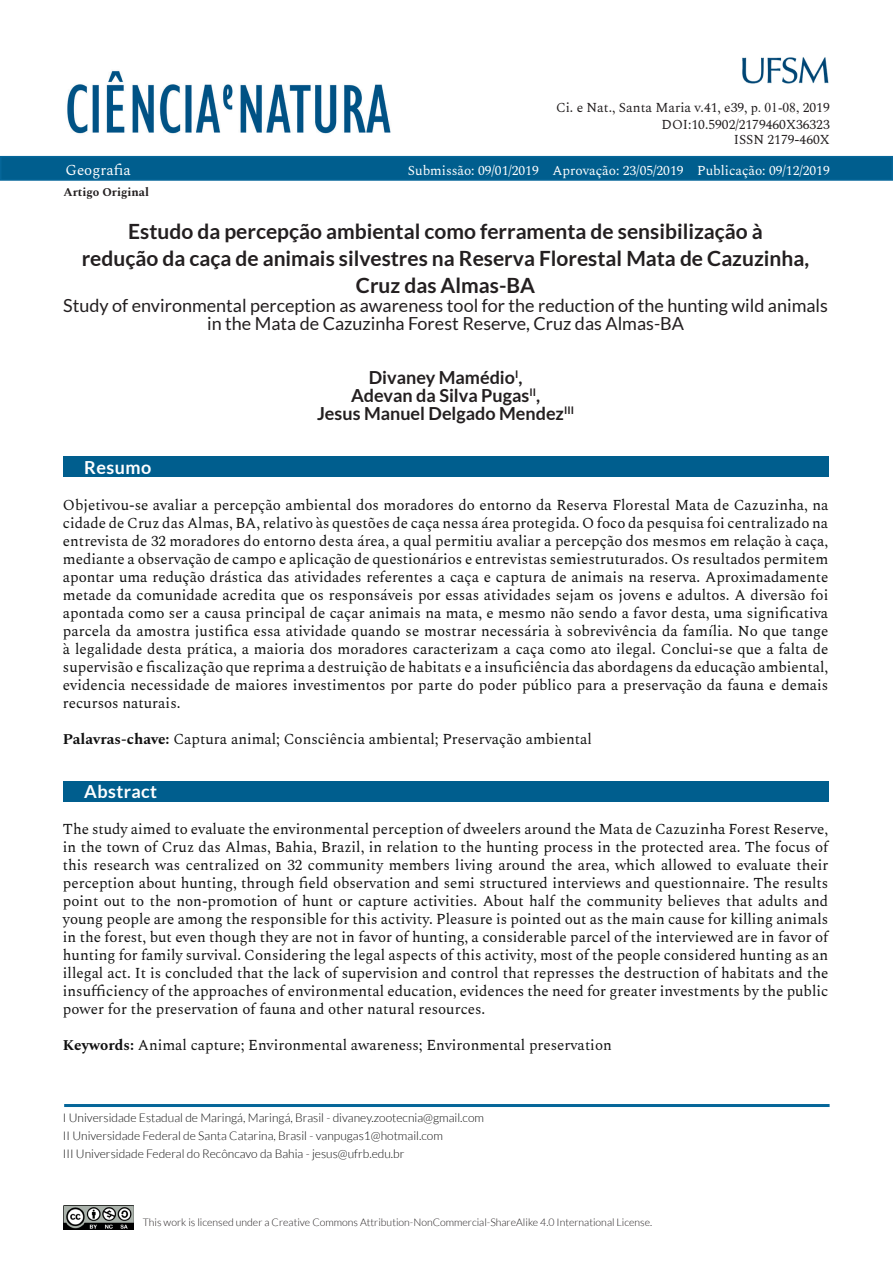
<style>
.page{position:relative;width:893px;height:1263px;background:#fff}
.page>*{position:absolute;margin:0;border:0;box-sizing:border-box;transform-origin:0 0}
.TituloArtigoPORTUGUE{font:700 21px "Lato";color:#231f20}
.TituloArtigoENGLISH{font:18px/18px "Lato";color:#231f20;text-align:center}
.NomesAUTORES{font:700 18px "Lato";color:#231f20}
.TituloRESUMO_ABSTRAC{font:700 18px "Lato";letter-spacing:.025em;color:#fff}
.TextoRESUMO_ABSTRACT{font:15px/18px "Spectral";color:#111;text-align:justify}
.Palavras-chaveRESUMO{font:15px "Spectral";color:#111}
.t1{font:15px "Spectral";color:#fff}
.t2{font:13.5px/15.6px "Spectral";color:#231f20;text-align:right}
.t3{font:13.5px "Spectral";color:#fff}
.TitulacaoFiliacao{font:300 12px "Lato";color:#111}
.t4{font:700 12px "Spectral";color:#231f20}
.t5{font:300 10.5px "Lato";color:#231f20}
.s1{font-family:"Times New Roman"}
.s2{font-weight:700}
</style>
<div class="page">
<div style="left:0;top:156px;width:893px;height:25px;background:#005e8e;border:2px solid #056699"></div>
<img style="left:742px;top:57px;width:87px;height:27px">
<img style="left:67px;top:70px;width:324px;height:64px">
<img style="left:64px;top:1205px;width:69px;height:25px">
<div style="left:63px;top:456px;width:766px;height:20px;background:#005e8e"></div>
<div style="left:63px;top:782px;width:766px;height:20px;background:#005e8e"></div>
<div style="left:64px;top:1104px;width:766px;height:3px;border:2px solid #056699"></div>
<p class="t2" style="left:556px;top:99px;width:275px">Ci. e Nat., Santa Maria v.41, e39, <span class="s1">p. 01-08,</span> 2019<br>DOI:10.5902/2179460X36323<br>ISSN 2179-460X</p>
<p class="t1" style="left:65px;top:159px;width:67px">Geografia</p>
<p class="t3" style="left:408px;top:161px;width:423px">Submissão: 09/01/2019 Aprovação: 23/05/2019 Publicação: 09/12/2019</p>
<p class="t4" style="left:63px;top:184px;width:87px">Artigo Original</p>
<p class="TituloArtigoPORTUGUE" style="left:128px;top:219px;width:636px">Estudo da percepção ambiental como ferramenta de sensibilização à</p>
<p class="TituloArtigoPORTUGUE" style="left:82px;top:246px;width:729px">redução da caça de animais silvestres na Reserva Florestal Mata de Cazuzinha,</p>
<p class="TituloArtigoPORTUGUE" style="left:356px;top:273px;width:181px">Cruz das Almas-BA</p>
<p class="TituloArtigoENGLISH" style="left:63px;top:296px;width:766px">Study of environmental perception as awareness tool for the reduction of the hunting wild animals in the Mata de Cazuzinha Forest Reserve, Cruz das Almas-BA</p>
<p class="NomesAUTORES" style="left:369px;top:367px;width:155px">Divaney Mamédio<sup>I</sup>,</p>
<p class="NomesAUTORES" style="left:351px;top:385px;width:190px">Adevan da Silva Pugas<sup>II</sup>,</p>
<p class="NomesAUTORES" style="left:317px;top:403px;width:258px">Jesus Manuel Delgado Mendez<sup>III</sup></p>
<p class="TituloRESUMO_ABSTRAC" style="left:84px;top:457px;width:69px">Resumo</p>
<p class="TextoRESUMO_ABSTRACT" style="left:63px;top:495px;width:767px">Objetivou-se avaliar a percepção ambiental dos moradores do entorno da Reserva Florestal Mata de Cazuzinha, na cidade de Cruz das Almas, BA, relativo às questões de caça nessa área protegida. O foco da pesquisa foi centralizado na entrevista de 32 moradores do entorno desta área, a qual permitiu avaliar a percepção dos mesmos em relação à caça, mediante a observação de campo e aplicação de questionários e entrevistas semiestruturados. Os resultados permitem apontar uma redução drástica das atividades referentes a caça e captura de animais na reserva. Aproximadamente metade da comunidade acredita que os responsáveis por essas atividades sejam os jovens e adultos. A diversão foi apontada como ser a causa principal de caçar animais na mata, e mesmo não sendo a favor desta, uma significativa parcela da amostra justifica essa atividade quando se mostrar necessária à sobrevivência da família. No que tange à legalidade desta prática, a maioria dos moradores caracterizam a caça como ato ilegal. Conclui-se que a falta de supervisão e fiscalização que reprima a destruição de habitats e a insuficiência das abordagens da educação ambiental, evidencia necessidade de maiores investimentos por parte do poder público para a preservação da fauna e demais recursos naturais.</p>
<p class="Palavras-chaveRESUMO" style="left:63px;top:728px;width:530px"><span class="s2">Palavras-chave:</span> Captura animal; Consciência ambiental; Preservação ambiental</p>
<p class="TituloRESUMO_ABSTRAC" style="left:84px;top:781px;width:75px">Abstract</p>
<p class="TextoRESUMO_ABSTRACT" style="left:63px;top:819px;width:767px">The study aimed to evaluate the environmental perception of dweelers around the Mata de Cazuzinha Forest Reserve, in the town of Cruz das Almas, Bahia, Brazil, in relation to the hunting process in the protected area. The focus of this research was centralized on 32 community members living around the area, which allowed to evaluate their perception about hunting, through field observation and semi structured interviews and questionnaire. The results point out to the non-promotion of hunt or capture activities. About half the community believes that adults and young people are among the responsible for this activity. Pleasure is pointed out as the main cause for killing animals in the forest, but even though they are not in favor of hunting, a considerable parcel of the interviewed are in favor of hunting for family survival. Considering the legal aspects of this activity, most of the people considered hunting as an illegal act. It is concluded that the lack of supervision and control that represses the destruction of habitats and the insufficiency of the approaches of environmental education, evidences the need for greater investments by the public power for the preservation of fauna and other natural resources.</p>
<p class="Palavras-chaveRESUMO" style="left:63px;top:1034px;width:550px"><span class="s2">Keywords:</span> Animal capture; Environmental awareness; Environmental preservation</p>
<p class="TitulacaoFiliacao" style="left:63px;top:1111px;width:423px">I Universidade Estadual de Maringá, Maringá, Brasil - divaney.zootecnia@gmail.com</p>
<p class="TitulacaoFiliacao" style="left:63px;top:1129px;width:381px">II Universidade Federal de Santa Catarina, Brasil - vanpugas1@hotmail.com</p>
<p class="TitulacaoFiliacao" style="left:63px;top:1147px;width:343px">III Universidade Federal do Recôncavo da Bahia - jesus@ufrb.edu.br</p>
<p class="t5" style="left:143px;top:1217px;width:511px">This work is licensed under a Creative Commons Attribution-NonCommercial-ShareAlike 4.0 International License.</p>
</div>
